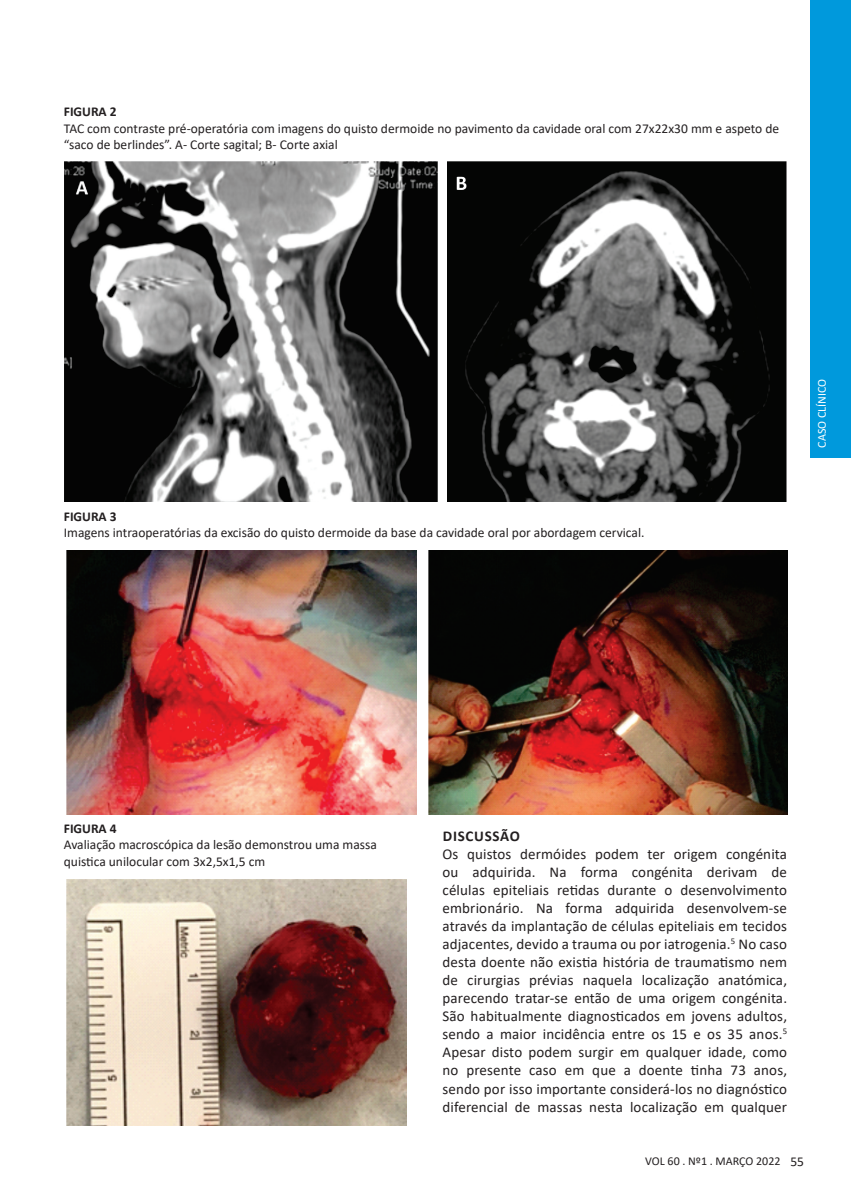
<style>
.page{position:relative;width:851px;height:1191px;background:#fff}
.page>*{position:absolute;margin:0;border:0;box-sizing:border-box;transform-origin:0 0}
.t1{font:15px/18px "Calibri";letter-spacing:.01em;color:#231f20;text-align:justify}
.t2{font:700 15px "Calibri";letter-spacing:.05em;color:#231f20}
.t3{font:13.5px/16.2px "Calibri";color:#231f20}
.t4{font:700 13.5px "Calibri";color:#231f20}
.t5{font:12px "Calibri";color:#231f20}
.t6{font:12px "Calibri";color:#fff}
.s1{font-size:13.5px}
</style>
<div class="page">
<img style="left:64px;top:161px;width:373px;height:341px">
<img style="left:447px;top:161px;width:339px;height:340px">
<img style="left:428px;top:551px;width:359px;height:263px">
<img style="left:66px;top:551px;width:351px;height:263px">
<img style="left:67px;top:879px;width:339px;height:246px">
<div style="left:809px;top:0;width:41px;height:458px;background:#0099dc"></div>
<p class="t4" style="left:64px;top:102px;width:54px">FIGURA 2</p>
<p class="t3" style="left:64px;top:120px;width:716px">TAC com contraste pré-operatória com imagens do quisto dermoide no pavimento da cavidade oral com 27x22x30 mm e aspeto de “saco de berlindes”. A- Corte sagital; B- Corte axial</p>
<p class="t4" style="left:64px;top:506px;width:54px">FIGURA 3</p>
<p class="t3" style="left:64px;top:524px;width:582px">Imagens intraoperatórias da excisão do quisto dermoide da base da cavidade oral por abordagem cervical.</p>
<p class="t6" style="left:813px;top:448px;width:70px;rotate:-90deg">CASO CLÍNICO</p>
<p class="t4" style="left:64px;top:819px;width:54px">FIGURA 4</p>
<p class="t3" style="left:64px;top:836px;width:314px">Avaliação macroscópica da lesão demonstrou uma massa quistica unilocular com 3x2,5x1,5 cm</p>
<p class="t2" style="left:442px;top:826px;width:79px">DISCUSSÃO</p>
<p class="t1" style="left:442px;top:845px;width:346px">Os quistos dermóides podem ter origem congénita ou adquirida. Na forma congénita derivam de células epiteliais retidas durante o desenvolvimento embrionário. Na forma adquirida desenvolvem-se através da implantação de células epiteliais em tecidos adjacentes, devido a trauma ou por iatrogenia.<sup>5</sup> No caso desta doente não existia história de traumatismo nem de cirurgias prévias naquela localização anatómica, parecendo tratar-se então de uma origem congénita.<br>São habitualmente diagnosticados em jovens adultos, sendo a maior incidência entre os 15 e os 35 anos.<sup>5<br></sup>Apesar disto podem surgir em qualquer idade, como no presente caso em que a doente tinha 73 anos, sendo por isso importante considerá-los no diagnóstico diferencial de massas nesta localização em qualquer</p>
<p class="t5" style="left:645px;top:1152px;width:160px">VOL 60 . Nº1 . MARÇO 2022 <span class="s1">55</span></p>
</div>
